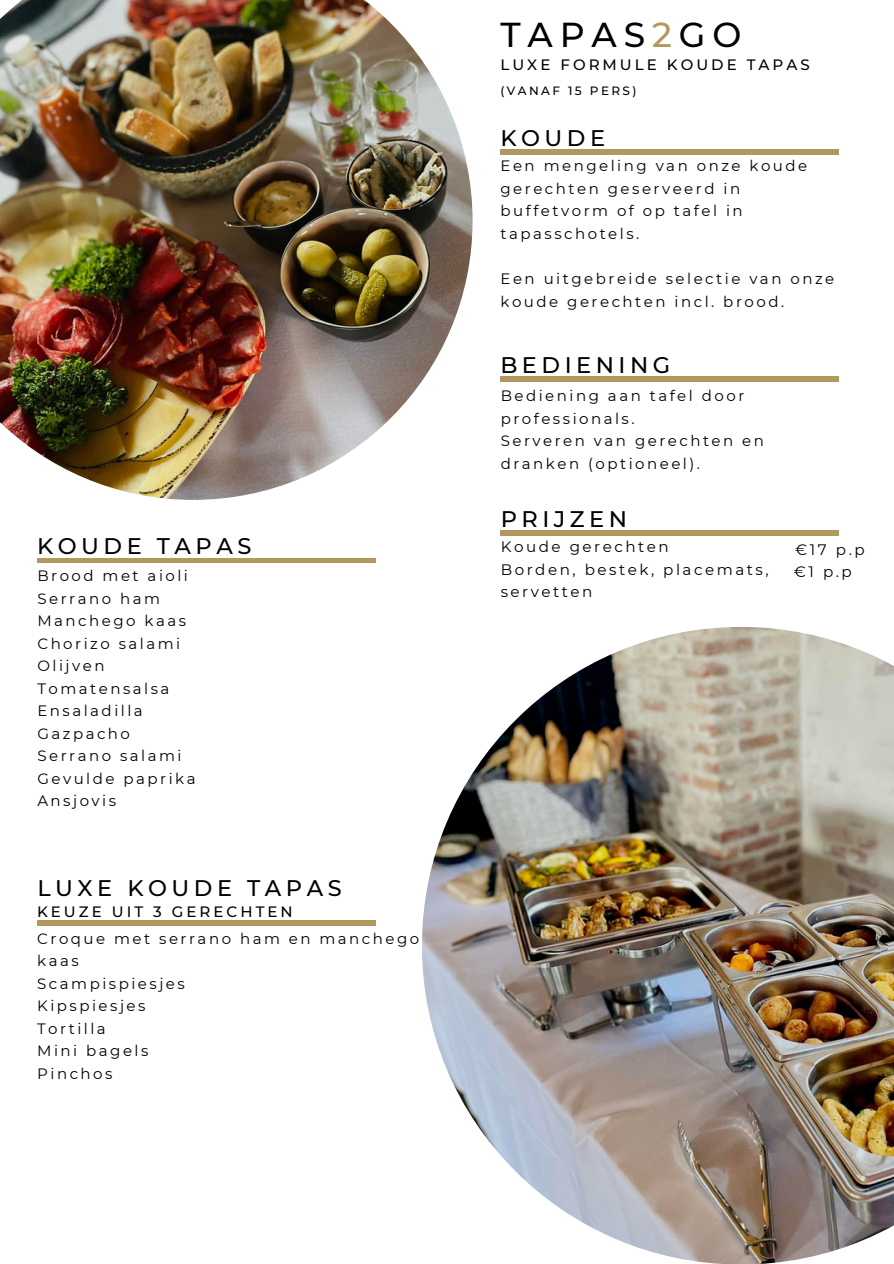
<style>
.page{position:relative;width:894px;height:1264px;background:#fff}
.page>*{position:absolute;margin:0;border:0;box-sizing:border-box;transform-origin:0 0}
.t1{font:500 34.5px "Montserrat";letter-spacing:.2em;color:#000}
.t2{font:500 22.5px "Montserrat";letter-spacing:.2em;color:#000}
.t3{font:15.15px/22.5px "Montserrat";letter-spacing:.165em;color:#000}
.t4{font:15px/22.5px "Montserrat";letter-spacing:.165em;color:#000}
.t5{font:500 15px "Montserrat";letter-spacing:.2em;color:#000}
.t6{font:500 12px "Montserrat";letter-spacing:.2em;color:#000}
.s1{color:#b2985f}
.s2{color:#fff}
</style>
<div class="page">
<img style="left:422px;top:627px;width:471px;height:636px">
<hr style="left:500px;top:377px;width:338px;height:4px;background:#b2985f">
<div style="left:37px;top:558px;width:338px;height:5px;background:#b2985f"></div>
<hr style="left:500px;top:150px;width:338px;height:4px;background:#b2985f">
<img style="left:0;top:0;width:472px;height:500px">
<div style="left:500px;top:530px;width:338px;height:5px;background:#b2985f"></div>
<div style="left:37px;top:920px;width:338px;height:5px;background:#b2985f"></div>
<h1 class="t1" style="left:500px;top:14px;width:242px">TAPAS<span class="s1">2</span>GO</h1>
<p class="t5" style="left:500px;top:55px;width:311px">LUXE FORMULE KOUDE TAPAS</p>
<p class="t6" style="left:500px;top:83px;width:137px">(VANAF 15 PERS)</p>
<h2 class="t2" style="left:500px;top:124px;width:216px">KOUDE <span class="s2">TAPAS</span></h2>
<p class="t4" style="left:500px;top:155px;width:308px">Een mengeling van onze koude gerechten geserveerd in buffetvorm of op tafel in tapasschotels.</p>
<p class="t4" style="left:500px;top:267px;width:335px">Een uitgebreide selectie van onze koude gerechten incl. brood.</p>
<h2 class="t2" style="left:500px;top:351px;width:171px">BEDIENING</h2>
<p class="t4" style="left:500px;top:384px;width:265px">Bediening aan tafel door professionals.<br>Serveren van gerechten en dranken (optioneel).</p>
<h2 class="t2" style="left:500px;top:504px;width:128px">PRIJZEN</h2>
<h2 class="t2" style="left:37px;top:532px;width:216px">KOUDE TAPAS</h2>
<p class="t3" style="left:500px;top:535px;width:269px">Koude gerechten<br>Borden, bestek, placemats, servetten</p>
<p class="t3" style="left:795px;top:538px;width:71px">€17 p.p</p>
<p class="t4" style="left:37px;top:564px;width:152px">Brood met aioli</p>
<p class="t3" style="left:793px;top:560px;width:72px">€1 p.p<span class="s2">p</span></p>
<p class="t4" style="left:37px;top:587px;width:160px">Serrano ham<br>Manchego kaas<br>Chorizo salami<br>Olijven<br>Tomatensalsa<br>Ensaladilla<br>Gazpacho<br>Serrano salami<br>Gevulde paprika<br>Ansjovis</p>
<h2 class="t2" style="left:37px;top:874px;width:306px">LUXE KOUDE TAPAS</h2>
<p class="t4" style="left:37px;top:926px;width:383px">Croque met serrano ham en manchego kaas<br>Scampispiesjes<br>Kipspiesjes<br>Tortilla<br>Mini bagels<br>Pinchos</p>
<p class="t5" style="left:37px;top:902px;width:257px">KEUZE UIT 3 GERECHTEN</p>
</div>
